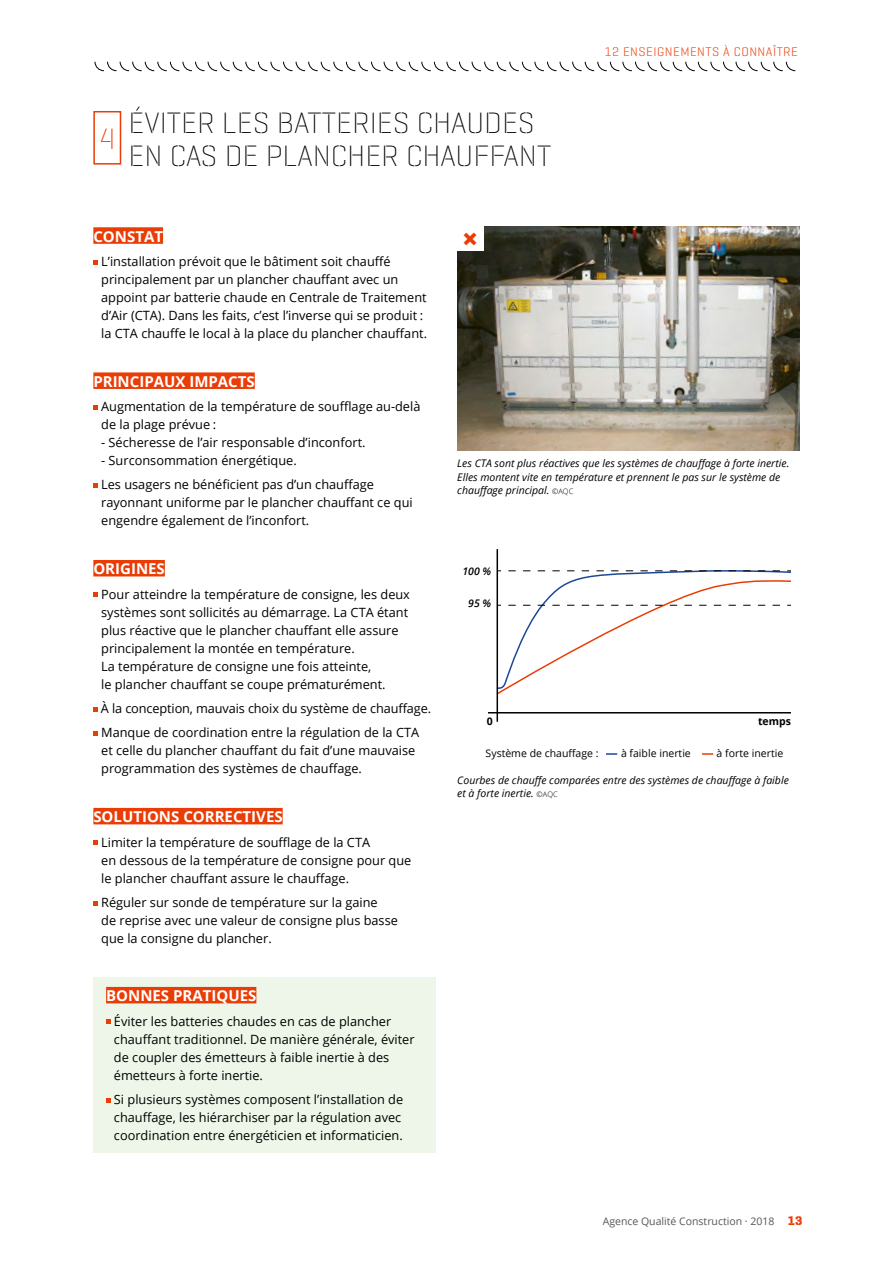
<style>
.page{position:relative;width:893px;height:1263px;background:#fff}
.page>*{position:absolute;margin:0;border:0;box-sizing:border-box;transform-origin:0 0}
.t1{font:30px/33px "Geogrotesque Stencil B Ul";color:#000}
.t2{font:30px "Geogrotesque Stencil B Ul";color:#ea3c05}
.t3{font:800 28.5px "Open Sans";color:#ea3c05}
.t4{font:700 15px "Open Sans";color:#fff}
.t5{font:12.75px/18px "Open Sans";color:#000}
.t6{font:12.75px "Geogrotesque Stencil A Lg";letter-spacing:.04em;color:#ea3c05}
.t7{font:italic 10.5px/13.5px "Open Sans";color:#000}
.t8{font:10.5px "Open Sans";color:#000}
.t9{font:10.5px "Open Sans";color:#555756}
.t10{font:italic 600 10.5px "Open Sans";color:#000}
.t11{font:700 10.5px "Open Sans";color:#000}
.s1{font-weight:300;font-style:normal;font-size:7.5px}
.s2{font-family:"Geogrotesque Stencil A";font-weight:700;font-size:12.75px;color:#ea3c05}
</style>
<div class="page">
<div style="left:93px;top:111px;width:28px;height:54px;border:2px solid #ea3c05"></div>
<img style="left:457px;top:226px;width:343px;height:225px">
<hr style="left:497px;top:549px;width:1px;height:173px;background:#020000">
<hr style="left:488px;top:712px;width:303px;height:1px;background:#020000">
<svg style="left:496px;top:570px;width:295px;height:125px"></svg>
<svg style="left:606px;top:753px;width:11px;height:2px"></svg>
<svg style="left:702px;top:753px;width:11px;height:2px"></svg>
<div style="left:93px;top:227px;width:70px;height:17px;background:#ea3c05"></div>
<div style="left:93px;top:372px;width:162px;height:17px;background:#ea3c05"></div>
<div style="left:93px;top:560px;width:72px;height:16px;background:#ea3c05"></div>
<div style="left:93px;top:808px;width:190px;height:16px;background:#ea3c05"></div>
<svg style="left:93px;top:260px;width:5px;height:4px"></svg>
<svg style="left:93px;top:405px;width:5px;height:5px"></svg>
<svg style="left:93px;top:483px;width:5px;height:5px"></svg>
<svg style="left:93px;top:593px;width:5px;height:4px"></svg>
<svg style="left:93px;top:707px;width:5px;height:4px"></svg>
<svg style="left:93px;top:731px;width:5px;height:5px"></svg>
<svg style="left:93px;top:840px;width:5px;height:5px"></svg>
<svg style="left:93px;top:901px;width:5px;height:4px"></svg>
<div style="left:93px;top:977px;width:343px;height:176px;background:#eef6e9"></div>
<div style="left:106px;top:987px;width:150px;height:16px;background:#ea3c05"></div>
<svg style="left:106px;top:1019px;width:5px;height:5px"></svg>
<svg style="left:106px;top:1098px;width:5px;height:4px"></svg>
<div style="left:457px;top:225px;width:26px;height:26px;background:#fff"></div>
<svg style="left:95px;top:62px;width:701px;height:9px"></svg>
<h1 class="t2" style="left:99px;top:120px;width:17px">4</h1>
<h1 class="t1" style="left:128px;top:106px;width:424px">ÉVITER LES BATTERIES CHAUDES<br>EN CAS DE PLANCHER CHAUFFANT</h1>
<p class="t6" style="left:605px;top:44px;width:195px">12 ENSEIGNEMENTS À CONNAÎTRE</p>
<p class="t4" style="left:93px;top:225px;width:71px">CONSTAT</p>
<p class="t5" style="left:101px;top:252px;width:327px">L’installation prévoit que le bâtiment soit chauffé principalement par un plancher chauffant avec un appoint par batterie chaude en Centrale de Traitement d’Air (CTA). Dans les faits, c’est l’inverse qui se produit : la CTA chauffe le local à la place du plancher chauffant.</p>
<p class="t4" style="left:93px;top:371px;width:163px">PRINCIPAUX IMPACTS</p>
<p class="t5" style="left:101px;top:397px;width:321px">Augmentation de la température de soufflage au-delà de la plage prévue :</p>
<p class="t5" style="left:101px;top:433px;width:266px">- Sécheresse de l’air responsable d’inconfort.</p>
<p class="t5" style="left:101px;top:448px;width:274px;line-height:24.3px">- Surconsommation énergétique.<br>Les usagers ne bénéficient pas d’un chauffage</p>
<p class="t5" style="left:101px;top:493px;width:313px">rayonnant uniforme par le plancher chauffant ce qui engendre également de l’inconfort.</p>
<p class="t4" style="left:93px;top:558px;width:73px">ORIGINES</p>
<p class="t5" style="left:101px;top:585px;width:310px">Pour atteindre la température de consigne, les deux systèmes sont sollicités au démarrage. La CTA étant plus réactive que le plancher chauffant elle assure principalement la montée en température.<br>La température de consigne une fois atteinte,<br>le plancher chauffant se coupe prématurément.</p>
<p class="t5" style="left:101px;top:696px;width:332px;line-height:24.5px">À la conception, mauvais choix du système de chauffage.<br>Manque de coordination entre la régulation de la CTA</p>
<p class="t5" style="left:101px;top:741px;width:316px">et celle du plancher chauffant du fait d’une mauvaise programmation des systèmes de chauffage.</p>
<p class="t4" style="left:93px;top:806px;width:191px">SOLUTIONS CORRECTIVES</p>
<p class="t5" style="left:101px;top:832px;width:312px">Limiter la température de soufflage de la CTA<br>en dessous de la température de consigne pour que le plancher chauffant assure le chauffage.</p>
<p class="t5" style="left:101px;top:893px;width:298px">Réguler sur sonde de température sur la gaine<br>de reprise avec une valeur de consigne plus basse que la consigne du plancher.</p>
<p class="t4" style="left:106px;top:985px;width:152px">BONNES PRATIQUES</p>
<p class="t5" style="left:114px;top:1011px;width:302px">Éviter les batteries chaudes en cas de plancher chauffant traditionnel. De manière générale, éviter de coupler des émetteurs à faible inertie à des émetteurs à forte inertie.</p>
<p class="t5" style="left:114px;top:1090px;width:291px">Si plusieurs systèmes composent l’installation de chauffage, les hiérarchiser par la régulation avec coordination entre énergéticien et informaticien.</p>
<h2 class="t3" style="left:462px;top:217px;width:18px">×</h2>
<p class="t7" style="left:457px;top:456px;width:333px">Les CTA sont plus réactives que les systèmes de chauffage à forte inertie.<br>Elles montent vite en température et prennent le pas sur le système de chauffage principal. <span class="s1">©AQC</span></p>
<p class="t10" style="left:462px;top:564px;width:30px">100 %</p>
<p class="t10" style="left:468px;top:596px;width:24px">95 %</p>
<p class="t11" style="left:487px;top:714px;width:7px">0</p>
<p class="t11" style="left:758px;top:714px;width:34px">temps</p>
<p class="t8" style="left:486px;top:746px;width:114px">Système de chauffage :</p>
<p class="t8" style="left:621px;top:746px;width:71px">à faible inertie</p>
<p class="t8" style="left:717px;top:746px;width:68px">à forte inertie</p>
<p class="t7" style="left:457px;top:773px;width:333px">Courbes de chauffe comparées entre des systèmes de chauffage à faible et à forte inertie. <span class="s1">©AQC</span></p>
<p class="t9" style="left:603px;top:1213px;width:201px">Agence Qualité Construction · 2018 <span class="s2">13</span></p>
</div>
